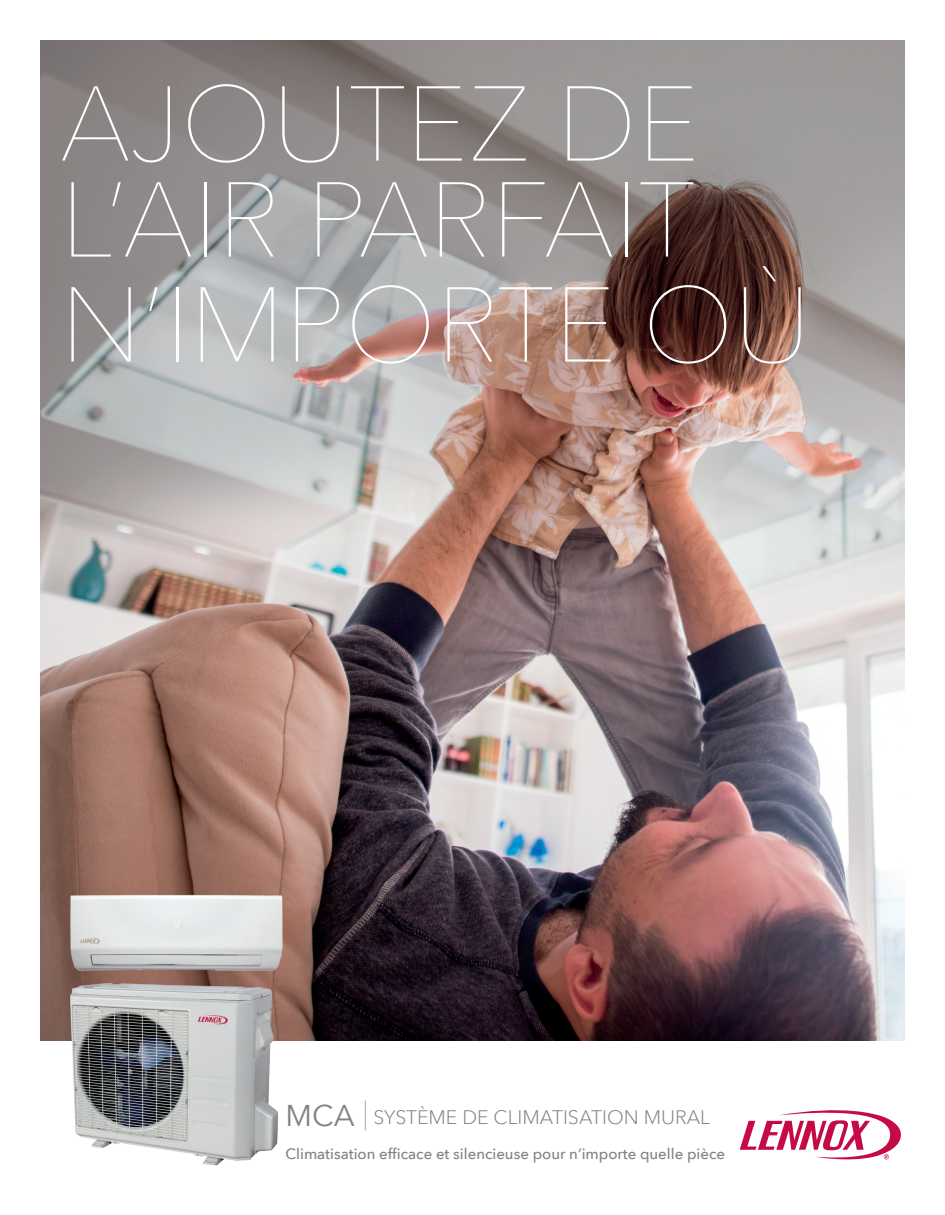
<style>
.page{position:relative;width:945px;height:1215px;background:#fff}
.page>*{position:absolute;margin:0;border:0;box-sizing:border-box;transform-origin:0 0}
.t1{font:200 105px/96px "Avenir Next LT Pro";color:#fff}
.t2{font:30px "Avenir Next LT Pro";color:#808285}
.t3{font:300 19.5px "Avenir Next LT Pro";color:#808285}
.t4{font:500 15px "Avenir Next LT Pro";color:#808285}
.s1{font-weight:200}
</style>
<div class="page">
<img style="left:40px;top:40px;width:864px;height:1000px">
<svg style="left:740px;top:1110px;width:161px;height:49px"></svg>
<img style="left:52px;top:975px;width:236px;height:191px">
<img style="left:68px;top:894px;width:217px;height:79px">
<h1 class="t1" style="left:60px;top:76px;width:640px">AJOUTEZ DE<br>L’AIR PARFAIT</h1>
<h1 class="t1" style="left:60px;top:277px;width:752px">N’IMPORTE OÙ</h1>
<h2 class="t2" style="left:286px;top:1098px;width:85px">MCA <span class="s1">|</span></h2>
<p class="t4" style="left:286px;top:1145px;width:441px">Climatisation efficace et silencieuse pour n’importe quelle pièce</p>
<h3 class="t3" style="left:374px;top:1106px;width:338px">SYSTÈME DE CLIMATISATION MURAL</h3>
</div>
